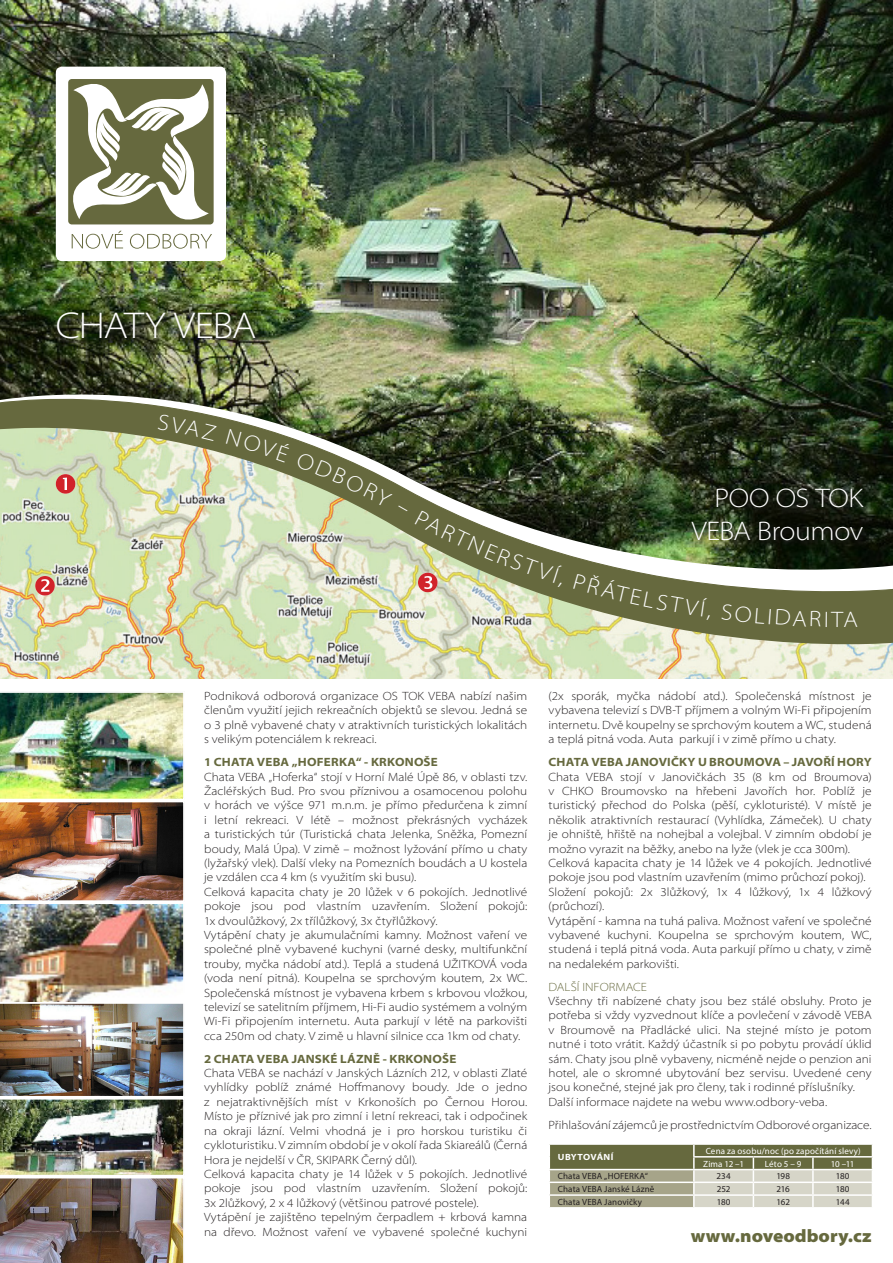
<style>
.page{position:relative;width:893px;height:1263px;background:#fff}
.page>*{position:absolute;margin:0;border:0;box-sizing:border-box;transform-origin:0 0}
.t1{font:300 semi-expanded 37.5px "Myriad Pro";letter-spacing:-.03em;color:#fff}
.t2{font:300 semi-expanded 27px "Myriad Pro";letter-spacing:-.02em;color:#fff}
.t3{font:300 semi-expanded 22.5px "Myriad Pro";color:#fff}
.t4{font:900 semi-expanded 18px "Myriad Pro";color:#66693e}
.t5{font:300 semi-expanded 12px/14.4px "Myriad Pro";color:#231f20;text-align:justify}
.t6{font:700 semi-expanded 12px "Myriad Pro";letter-spacing:.015em;color:#66693e}
.t7{font:300 semi-expanded 12px "Myriad Pro";color:#66693e}
.t8{font:9px "Myriad Pro";letter-spacing:.015em;color:#231f20}
.t9{font:9px "Myriad Pro";letter-spacing:.015em;color:#fff}
.t10{font:700 semi-expanded 9px "Myriad Pro";letter-spacing:.035em;color:#fff}
</style>
<div class="page">
<img style="left:0;top:692px;width:184px;height:571px">
<svg style="left:0;top:572px;width:893px;height:107px;background:#d1d5b4"></svg>
<img style="left:0;top:0;width:893px;height:572px">
<div style="left:56px;top:67px;width:170px;height:194px;background:#fff;border-radius:6px"></div>
<svg style="left:68px;top:79px;width:146px;height:170px"></svg>
<svg style="left:549px;top:1144px;width:324px;height:64px;background:#a7a78e"></svg>
<hr style="left:549px;top:1207px;width:145px;height:1px;background:#fff">
<img style="left:55px;top:312px;width:207px;height:35px">
<svg style="left:689px;top:488px;width:181px;height:59px;background:#1e2615"></svg>
<svg style="left:35px;top:576px;width:20px;height:19px"></svg>
<svg style="left:56px;top:474px;width:19px;height:20px"></svg>
<div style="left:158px;top:414px;width:59px;height:27px;background:#66693e"></div>
<svg style="left:226px;top:429px;width:181px;height:82px;background:#8d9374"></svg>
<svg style="left:415px;top:510px;width:147px;height:82px;background:#8d8d6c"></svg>
<svg style="left:573px;top:574px;width:137px;height:46px;background:#767951"></svg>
<div style="left:721px;top:604px;width:106px;height:23px;background:#66693e"></div>
<svg style="left:844px;top:612px;width:13px;height:15px"></svg>
<p class="t1" style="left:56px;top:305px;width:202px">CHATY VEBA</p>
<p class="t2" style="left:714px;top:483px;width:150px">POO OS TOK</p>
<p class="t2" style="left:692px;top:515px;width:173px">VEBA Broumov</p>
<p class="t3" style="left:831px;top:607px;width:13px">T</p>
<p class="t5" style="left:204px;top:689px;width:325px">Podniková odborová organizace OS TOK VEBA nabízí našim členům využití jejich rekreačních objektů se slevou. Jedná se o 3 plně vybavené chaty v atraktivních turistických lokalitách s velikým potenciálem k rekreaci.</p>
<p class="t6" style="left:204px;top:755px;width:235px">1 CHATA VEBA „HOFERKA“ - KRKONOŠE</p>
<p class="t5" style="left:204px;top:769px;width:325px">Chata VEBA „Hoferka“ stojí v Horní Malé Úpě 86, v oblasti tzv.<br>Žacléřských Bud. Pro svou příznivou a osamocenou polohu v horách ve výšce 971 m.n.m. je přímo předurčena k zimní i letní rekreaci. V létě – možnost překrásných vycházek a turistických túr (Turistická chata Jelenka, Sněžka, Pomezní boudy, Malá Úpa). V zimě – možnost lyžování přímo u chaty (lyžařský vlek). Další vleky na Pomezních boudách a U kostela je vzdálen cca 4 km (s využitím ski busu).</p>
<p class="t5" style="left:204px;top:885px;width:325px">Celková kapacita chaty je 20 lůžek v 6 pokojích. Jednotlivé pokoje jsou pod vlastním uzavřením. Složení pokojů:<br>1x dvoulůžkový, 2x třílůžkový, 3x čtyřlůžkový.</p>
<p class="t5" style="left:204px;top:928px;width:325px">Vytápění chaty je akumulačními kamny. Možnost vaření ve společné plně vybavené kuchyni (varné desky, multifunkční trouby, myčka nádobí atd.). Teplá a studená UŽITKOVÁ voda (voda není pitná). Koupelna se sprchovým koutem, 2x WC.<br>Společenská místnost je vybavena krbem s krbovou vložkou, televizí se satelitním příjmem, Hi-Fi audio systémem a volným Wi-Fi připojením internetu. Auta parkují v létě na parkovišti cca 250m od chaty. V zimě u hlavní silnice cca 1km od chaty.</p>
<p class="t6" style="left:204px;top:1052px;width:254px">2 CHATA VEBA JANSKÉ LÁZNĚ - KRKONOŠE</p>
<p class="t5" style="left:204px;top:1066px;width:325px">Chata VEBA se nachází v Janských Lázních 212, v oblasti Zlaté vyhlídky poblíž známé Hoffmanovy boudy. Jde o jedno z nejatraktivnějších míst v Krkonoších po Černou Horou.<br>Místo je příznivé jak pro zimní i letní rekreaci, tak i odpočinek na okraji lázní. Velmi vhodná je i pro horskou turistiku či cykloturistiku. V zimním období je v okolí řada Skiareálů (Černá Hora je nejdelší v ČR, SKIPARK Černý důl).</p>
<p class="t5" style="left:204px;top:1167px;width:325px">Celková kapacita chaty je 14 lůžek v 5 pokojích. Jednotlivé pokoje jsou pod vlastním uzavřením. Složení pokojů:<br>3x 2lůžkový, 2 x 4 lůžkový (většinou patrové postele).</p>
<p class="t5" style="left:204px;top:1210px;width:325px">Vytápění je zajištěno tepelným čerpadlem + krbová kamna na dřevo. Možnost vaření ve vybavené společné kuchyni</p>
<p class="t5" style="left:549px;top:689px;width:325px">(2x sporák, myčka nádobí atd.). Společenská místnost je vybavena televizí s DVB-T příjmem a volným Wi-Fi připojením internetu. Dvě koupelny se sprchovým koutem a WC, studená a teplá pitná voda. Auta parkují i v zimě přímo u chaty.</p>
<p class="t6" style="left:549px;top:755px;width:325px">CHATA VEBA JANOVIČKY U BROUMOVA – JAVOŘÍ HORY</p>
<p class="t5" style="left:549px;top:769px;width:325px">Chata VEBA stojí v Janovičkách 35 (8 km od Broumova) v CHKO Broumovsko na hřebeni Javořích hor. Poblíž je turistický přechod do Polska (pěší, cykloturisté). V místě je několik atraktivních restaurací (Vyhlídka, Zámeček). U chaty je ohniště, hřiště na nohejbal a volejbal. V zimním období je možno vyrazit na běžky, anebo na lyže (vlek je cca 300m).</p>
<p class="t5" style="left:549px;top:856px;width:325px">Celková kapacita chaty je 14 lůžek ve 4 pokojích. Jednotlivé pokoje jsou pod vlastním uzavřením (mimo průchozí pokoj).</p>
<p class="t5" style="left:549px;top:885px;width:325px">Složení pokojů: 2x 3lůžkový, 1x 4 lůžkový, 1x 4 lůžkový (průchozí).</p>
<p class="t5" style="left:549px;top:913px;width:325px">Vytápění - kamna na tuhá paliva. Možnost vaření ve společné vybavené kuchyni. Koupelna se sprchovým koutem, WC, studená i teplá pitná voda. Auta parkují přímo u chaty, v zimě na nedalekém parkovišti.</p>
<p class="t7" style="left:549px;top:980px;width:100px">DALŠÍ INFORMACE</p>
<p class="t5" style="left:549px;top:994px;width:325px">Všechny tři nabízené chaty jsou bez stálé obsluhy. Proto je potřeba si vždy vyzvednout klíče a povlečení v závodě VEBA v Broumově na Přadlácké ulici. Na stejné místo je potom nutné i toto vrátit. Každý účastník si po pobytu provádí úklid sám. Chaty jsou plně vybaveny, nicméně nejde o penzion ani hotel, ale o skromné ubytování bez servisu. Uvedené ceny jsou konečné, stejné jak pro členy, tak i rodinné příslušníky.</p>
<p class="t5" style="left:549px;top:1095px;width:280px">Další informace najdete na webu www.odbory-veba.</p>
<p class="t5" style="left:549px;top:1118px;width:325px">Přihlašování zájemců je prostřednictvím Odborové organizace.</p>
<p class="t10" style="left:558px;top:1152px;width:57px">UBYTOVÁNÍ</p>
<p class="t9" style="left:706px;top:1145px;width:156px">Cena za osobu/noc (po započítání slevy)</p>
<p class="t9" style="left:703px;top:1158px;width:42px">Zima 12 –1</p>
<p class="t9" style="left:765px;top:1158px;width:38px">Léto 5 – 9</p>
<p class="t9" style="left:831px;top:1158px;width:25px">10 –11</p>
<p class="t8" style="left:558px;top:1171px;width:92px">Chata VEBA „HOFERKA“</p>
<p class="t8" style="left:717px;top:1171px;width:16px">234</p>
<p class="t8" style="left:776px;top:1171px;width:15px">198</p>
<p class="t8" style="left:836px;top:1171px;width:15px">180</p>
<p class="t8" style="left:558px;top:1183px;width:98px">Chata VEBA Janské Lázně</p>
<p class="t8" style="left:717px;top:1183px;width:15px">252</p>
<p class="t8" style="left:776px;top:1183px;width:15px">216</p>
<p class="t8" style="left:836px;top:1183px;width:15px">180</p>
<p class="t8" style="left:558px;top:1196px;width:86px">Chata VEBA Janovičky</p>
<p class="t8" style="left:717px;top:1196px;width:15px">180</p>
<p class="t8" style="left:776px;top:1196px;width:15px">162</p>
<p class="t8" style="left:836px;top:1196px;width:15px">144</p>
<p class="t4" style="left:691px;top:1226px;width:183px">www.noveodbory.cz</p>
</div>
